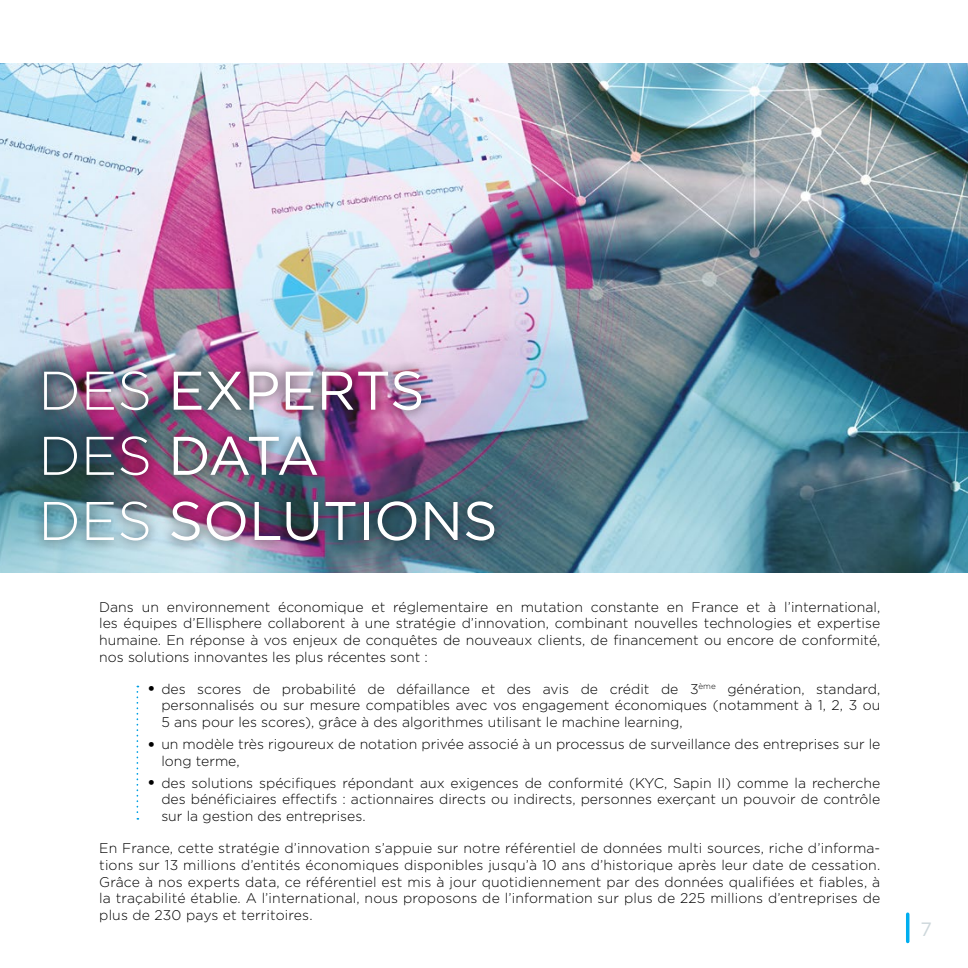
<style>
.page{position:relative;width:968px;height:968px;background:#fff}
.page>*{position:absolute;margin:0;border:0;box-sizing:border-box;transform-origin:0 0}
.t1{font:54.25px/65.1px "Gotham";color:#fff}
.t2{font:19.25px "Gotham";color:#cdd7db}
.t3{font:300 14px/16.8px "Gotham";color:#000;text-align:justify}
.s1{font-weight:300}
</style>
<div class="page">
<img style="left:0;top:63px;width:967px;height:509px">
<svg style="left:906px;top:914px;width:3px;height:27px"></svg>
<svg style="left:136px;top:685px;width:2px;height:134px"></svg>
<div style="left:33px;top:360px;width:472px;height:192px;background:#000;opacity:.75"></div>
<h1 class="t1" style="left:38px;top:357px;width:460px"><span class="s1">DES</span> EXPERTS<br><span class="s1">DES</span> DATA<br><span class="s1">DES</span> SOLUTIONS</h1>
<p class="t3" style="left:99px;top:597px;width:782px">Dans un environnement économique et réglementaire en mutation constante en France et à l’international, les équipes d’Ellisphere collaborent à une stratégie d’innovation, combinant nouvelles technologies et expertise humaine. En réponse à vos enjeux de conquêtes de nouveaux clients, de financement ou encore de conformité, nos solutions innovantes les plus récentes sont :</p>
<p class="t3" style="left:161px;top:679px;width:720px;text-indent:-12px">● des scores de probabilité de défaillance et des avis de crédit de 3<sup>ème</sup> génération, standard, personnalisés ou sur mesure compatibles avec vos engagement économiques (notamment à 1, 2, 3 ou 5 ans pour les scores), grâce à des algorithmes utilisant le machine learning,</p>
<p class="t3" style="left:161px;top:735px;width:720px;text-indent:-12px">● un modèle très rigoureux de notation privée associé à un processus de surveillance des entreprises sur le long terme,</p>
<p class="t3" style="left:161px;top:773px;width:720px;text-indent:-12px">● des solutions spécifiques répondant aux exigences de conformité (KYC, Sapin II) comme la recherche des bénéficiaires effectifs : actionnaires directs ou indirects, personnes exerçant un pouvoir de contrôle sur la gestion des entreprises.</p>
<p class="t3" style="left:99px;top:839px;width:782px">En France, cette stratégie d’innovation s’appuie sur notre référentiel de données multi sources, riche d’informa&shy;tions sur 13 millions d’entités économiques disponibles jusqu’à 10 ans d’historique après leur date de cessation.<br>Grâce à nos experts data, ce référentiel est mis à jour quotidiennement par des données qualifiées et fiables, à la traçabilité établie. A l’international, nous proposons de l’information sur plus de 225 millions d’entreprises de plus de 230 pays et territoires.</p>
<h2 class="t2" style="left:920px;top:917px;width:13px">7</h2>
</div>
